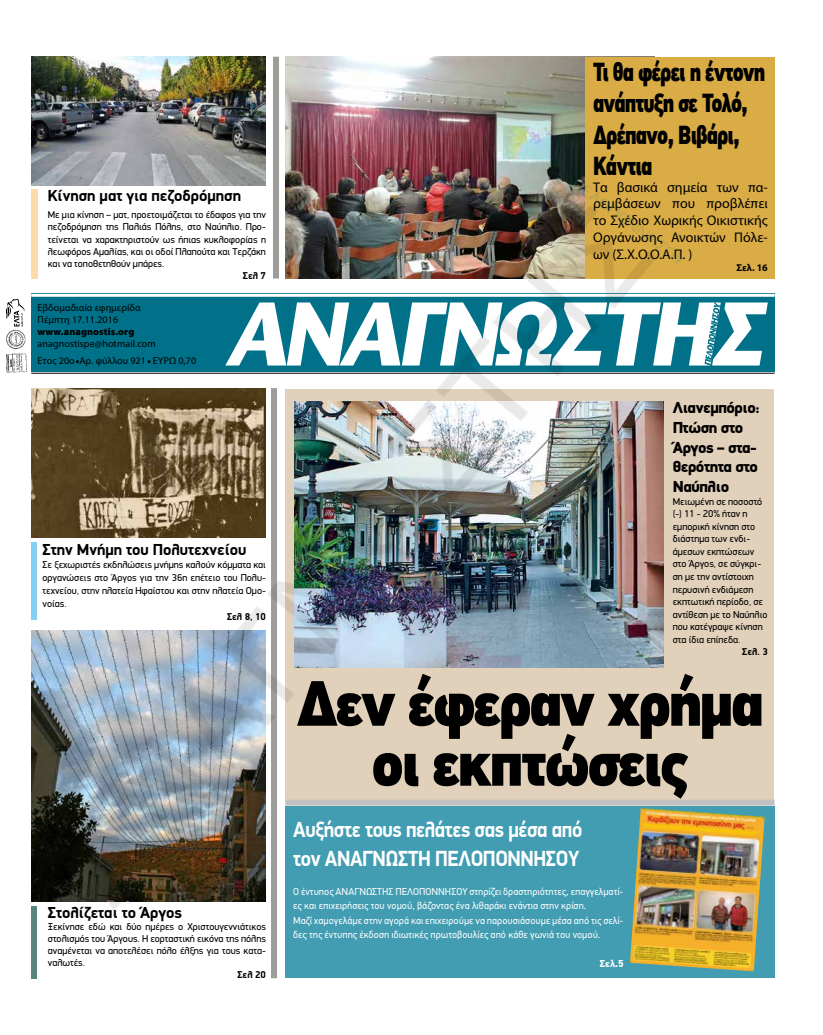
<style>
.page{position:relative;width:823px;height:1035px;background:#fff}
.page>*{position:absolute;margin:0;border:0;box-sizing:border-box;transform-origin:0 0}
.t1{font:900 64px "PF Din Text Pro";letter-spacing:-.05em;color:#000;scale:.9 1}
.t2{font:900 26px/31.2px "PF Din Text Pro";letter-spacing:-.05em;color:#000;scale:.75 1}
.t3{font:700 22px/28.9px "PF Din Display Pro";letter-spacing:-.02em;color:#fff;scale:.9 1}
.t4{font:700 16px "PF Din Display";color:#000}
.t5{font:900 16px/19.7px "PF Din Display";letter-spacing:-.03em;color:#000}
.t6{font:14px/16.8px "Myriad Pro";color:#000;text-align:justify}
.t7{font:10px/12.5px "PF Din Display";color:#000;text-align:justify}
.t8{font:10px/14.5px "PF Din Text Pro";color:#fff}
.t9{font:10px/12px "Myriad Pro";letter-spacing:.01em;color:#000}
.t10{font:700 10px "PF Din Display";color:#000}
.t11{font:900 10px "Myriad Pro";letter-spacing:.01em;color:#000}
.t12{font:700 10px "Myriad Pro";color:#000}
.t13{font:700 10px "PF Din Text Pro";color:#fff}
</style>
<div class="page">
<hr style="left:31px;top:373px;width:743px;height:1px;background:#000">
<img style="left:6px;top:298px;width:21px;height:75px">
<svg style="left:16px;top:355px;width:3px;height:15px"></svg>
<div style="left:31px;top:542px;width:6px;height:78px;background:#83d0f2"></div>
<div style="left:31px;top:906px;width:6px;height:72px;background:#5a857f"></div>
<div style="left:31px;top:189px;width:6px;height:90px;background:#fedbab"></div>
<img style="left:35px;top:56px;width:740px;height:923px">
<h3 class="t4" style="left:48px;top:186px;width:195px">Κίνηση ματ για πεζοδρόμηση</h3>
<p class="t7" style="left:48px;top:209px;width:219px;line-height:12px">Με μια κίνηση – ματ, προετοιμάζεται το έδαφος για την πεζοδρόμηση της Παλιάς Πόλης, στο Ναύπλιο. Προ&shy;τείνεται να χαρακτηριστούν ως ήπιας κυκλοφορίας η λεωφόρος Αμαλίας, και οι οδοί Πλαπούτα και Τερζάκη και να τοποθετηθούν μπάρες.</p>
<p class="t10" style="left:243px;top:269px;width:25px">Σελ 7</p>
<p class="t9" style="left:38px;top:301px;width:104px">Eβδομαδιαία εφημερίδα<br>Πέμπτη 17.11.2016</p>
<p class="t11" style="left:38px;top:325px;width:98px">www.anagnostis.org</p>
<p class="t9" style="left:38px;top:334px;width:160px;line-height:17.2px">anagnostispe@hotmail.com<br>Ετος 20ο Αρ. φύλλου 921 ΕΥΡΩ 0,70</p>
<h3 class="t4" style="left:43px;top:539px;width:205px">Στην Μνήμη του Πολυτεχνείου</h3>
<p class="t7" style="left:43px;top:558px;width:225px;line-height:13.1px">Σε ξεχωριστές εκδηλώσεις μνήμης καλούν κόμματα και οργανώσεις στο Άργος για την 36η επέτειο του Πολυ&shy;τεχνείου, στην πλατεία Ηφαίστου και στην πλατεία Ομο&shy;νοίας.</p>
<p class="t10" style="left:227px;top:611px;width:40px">Σελ 8, 10</p>
<h3 class="t4" style="left:48px;top:903px;width:135px">Στολίζεται το Άργος</h3>
<p class="t7" style="left:48px;top:920px;width:219px;line-height:12px">Ξεκίνησε εδώ και δύο ημέρες ο Χριστουγεννιάτικος στολισμός του Άργους. Η εορταστική εικόνα της πόλης αναμένεται να αποτελέσει πόλο έλξης για τους κατα&shy;ναλωτές.</p>
<p class="t10" style="left:237px;top:968px;width:30px">Σελ 20</p>
<h2 class="t2" style="left:592px;top:57px;width:231px">Τι θα φέρει η έντονη ανάπτυξη σε Τολό,<br>Δρέπανο, Βιβάρι,<br>Κάντια</h2>
<h3 class="t6" style="left:592px;top:178px;width:176px">Τα βασικά σημεία των πα&shy;ρεμβάσεων που προβλέπει το Σχέδιο Χωρικής Οικιστικής Οργάνωσης Ανοικτών Πόλε&shy;ων (Σ.Χ.Ο.Ο.Α.Π. )</h3>
<p class="t12" style="left:736px;top:261px;width:33px">Σελ. 16</p>
<h3 class="t5" style="left:672px;top:397px;width:88px">Λιανεμπόριο:<br>Πτώση στο<br>Άργος – στα&shy;θερότητα στο<br>Ναύπλιο</h3>
<p class="t7" style="left:672px;top:495px;width:96px;text-align:left">Μειωμένη σε ποσοστό (-) 11 - 20% ήταν η εμπορική κίνηση στο διάστημα των ενδι&shy;άμεσων εκπτώσεων στο Άργος, σε σύγκρι&shy;ση με την αντίστοιχη περυσινή ενδιάμεση εκπτωτική περίοδο, σε αντίθεση με το Ναύπλιο που κατέγραψε κίνηση στα ίδια επίπεδα.</p>
<p class="t10" style="left:741px;top:646px;width:27px">Σελ. 3</p>
<h1 class="t1" style="left:296px;top:663px;width:521px">Δεν έφεραν χρήμα</h1>
<h1 class="t1" style="left:371px;top:722px;width:353px">οι εκπτώσεις</h1>
<h3 class="t3" style="left:293px;top:815px;width:322px">Αυξήστε τους πελάτες σας μέσα από τον ΑΝΑΓΝΩΣΤΗ ΠΕΛΟΠΟΝΝΗΣΟΥ</h3>
<p class="t8" style="left:293px;top:884px;width:331px">Ο έντυπος ΑΝΑΓΝΩΣΤΗΣ ΠΕΛΟΠΟΝΝΗΣΟΥ στηρίζει δραστηριότητες, επαγγελματί&shy;ες και επιχειρήσεις του νομού, βάζοντας ένα λιθαράκι ενάντια στην κρίση.<br>Μαζί χαμογελάμε στην αγορά και επιχειρούμε να παρουσιάσουμε μέσα από τις σελί&shy;δες της έντυπης έκδοση ιδιωτικές πρωτοβουλίες από κάθε γωνιά του νομού.</p>
<p class="t13" style="left:599px;top:957px;width:25px">Σελ.5</p>
</div>
